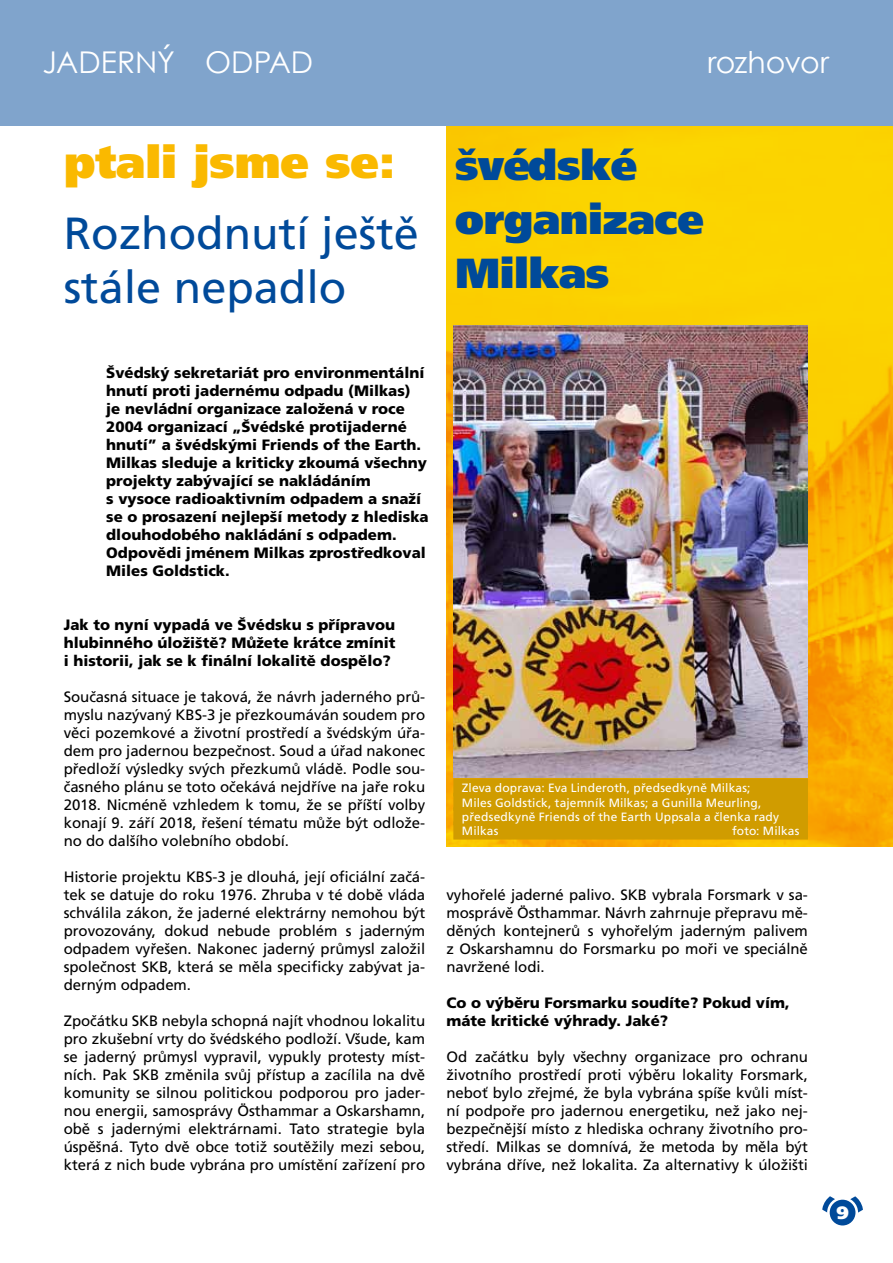
<style>
.page{position:relative;width:893px;height:1263px;background:#fff}
.page>*{position:absolute;margin:0;border:0;box-sizing:border-box;transform-origin:0 0}
.t1{font:45px/54px "Frutiger CE";color:#004a9a}
.t2{font:900 45px "Frutiger CE";color:#fab900}
.t3{font:900 42px/54px "Frutiger CE";letter-spacing:-.01em;color:#004a9a}
.t4{font:30px "Century Gothic";letter-spacing:-.005em;color:#fff}
.t5{font:900 18px "Frutiger CE";color:#fff}
.t6{font:15px/18px "Frutiger CE";letter-spacing:-.005em;color:#000;text-align:justify}
.t7{font:900 15px/18px "Frutiger CE";color:#000}
.t8{font:12px/14.4px "Frutiger CE";letter-spacing:.01em;color:#fff}
</style>
<div class="page">
<svg style="left:822px;top:1196px;width:14px;height:17px"></svg>
<svg style="left:849px;top:1196px;width:14px;height:17px"></svg>
<div style="left:830px;top:1200px;width:25px;height:25px;background:#004a9a;border-radius:50%"></div>
<div style="left:0;top:0;width:893px;height:126px;background:#80a4cc"></div>
<img style="left:446px;top:126px;width:447px;height:720px">
<img style="left:453px;top:326px;width:355px;height:452px">
<div style="left:453px;top:778px;width:355px;height:18px;background:#d09c00"></div>
<div style="left:453px;top:793px;width:355px;height:18px;background:#d09c00"></div>
<div style="left:453px;top:807px;width:355px;height:18px;background:#d09c00"></div>
<div style="left:453px;top:821px;width:355px;height:18px;background:#d09c00"></div>
<h3 class="t4" style="left:43px;top:41px;width:272px">Jaderný odpad</h3>
<h3 class="t4" style="left:707px;top:41px;width:124px">rozhovor</h3>
<h1 class="t2" style="left:64px;top:137px;width:333px">ptali jsme se:</h1>
<h1 class="t1" style="left:64px;top:207px;width:357px">Rozhodnutí ještě stále nepadlo</h1>
<h2 class="t3" style="left:455px;top:139px;width:251px">švédské organizace<br>Milkas</h2>
<p class="t7" style="left:106px;top:364px;width:324px">Švédský sekretariát pro environmentální hnutí proti jadernému odpadu (Milkas)<br>je nevládní organizace založená v roce 2004 organizací „Švédské protijaderné hnutí” a švédskými Friends of the Earth.<br>Milkas sleduje a kriticky zkoumá všechny projekty zabývající se nakládáním<br>s vysoce radioaktivním odpadem a snaží se o prosazení nejlepší metody z hlediska dlouhodobého nakládání s odpadem.<br>Odpovědi jménem Milkas zprostředkoval Miles Goldstick.</p>
<p class="t7" style="left:64px;top:616px;width:333px;text-align:justify">Jak to nyní vypadá ve Švédsku s přípravou hlubinného úložiště? Můžete krátce zmínit i historii, jak se k finální lokalitě dospělo?</p>
<p class="t6" style="left:64px;top:688px;width:363px">Současná situace je taková, že návrh jaderného prů&shy;myslu nazývaný KBS-3 je přezkoumáván soudem pro věci pozemkové a životní prostředí a švédským úřa&shy;dem pro jadernou bezpečnost. Soud a úřad nakonec předloží výsledky svých přezkumů vládě. Podle sou&shy;časného plánu se toto očekává nejdříve na jaře roku 2018. Nicméně vzhledem k tomu, že se příští volby konají 9. září 2018, řešení tématu může být odlože&shy;no do dalšího volebního období.</p>
<p class="t6" style="left:64px;top:868px;width:363px">Historie projektu KBS-3 je dlouhá, její oficiální začá&shy;tek se datuje do roku 1976. Zhruba v té době vláda schválila zákon, že jaderné elektrárny nemohou být provozovány, dokud nebude problém s jaderným odpadem vyřešen. Nakonec jaderný průmysl založil společnost SKB, která se měla specificky zabývat ja&shy;derným odpadem.</p>
<p class="t6" style="left:64px;top:1012px;width:363px">Zpočátku SKB nebyla schopná najít vhodnou lokalitu pro zkušební vrty do švédského podloží. Všude, kam se jaderný průmysl vypravil, vypukly protesty míst&shy;ních. Pak SKB změnila svůj přístup a zacílila na dvě komunity se silnou politickou podporou pro jader&shy;nou energii, samosprávy Östhammar a Oskarshamn, obě s jadernými elektrárnami. Tato strategie byla úspěšná. Tyto dvě obce totiž soutěžily mezi sebou, která z nich bude vybrána pro umístění zařízení pro</p>
<p class="t8" style="left:462px;top:781px;width:319px">Zleva doprava: Eva Linderoth, předsedkyně Milkas; Miles Goldstick, tajemník Milkas; a Gunilla Meurling, předsedkyně Friends of the Earth Uppsala a členka rady Milkas</p>
<p class="t8" style="left:732px;top:824px;width:69px">foto: Milkas</p>
<p class="t6" style="left:446px;top:886px;width:363px">vyhořelé jaderné palivo. SKB vybrala Forsmark v sa&shy;mosprávě Östhammar. Návrh zahrnuje přepravu mě&shy;děných kontejnerů s vyhořelým jaderným palivem z Oskarshamnu do Forsmarku po moři ve speciálně navržené lodi.</p>
<p class="t7" style="left:446px;top:994px;width:345px">Co o výběru Forsmarku soudíte? Pokud vím, máte kritické výhrady. Jaké?</p>
<p class="t6" style="left:446px;top:1048px;width:363px">Od začátku byly všechny organizace pro ochranu životního prostředí proti výběru lokality Forsmark, neboť bylo zřejmé, že byla vybrána spíše kvůli míst&shy;ní podpoře pro jadernou energetiku, než jako nej&shy;bezpečnější místo z hlediska ochrany životního pro&shy;středí. Milkas se domnívá, že metoda by měla být vybrána dříve, než lokalita. Za alternativy k úložišti</p>
<p class="t5" style="left:836px;top:1203px;width:14px">9</p>
</div>
